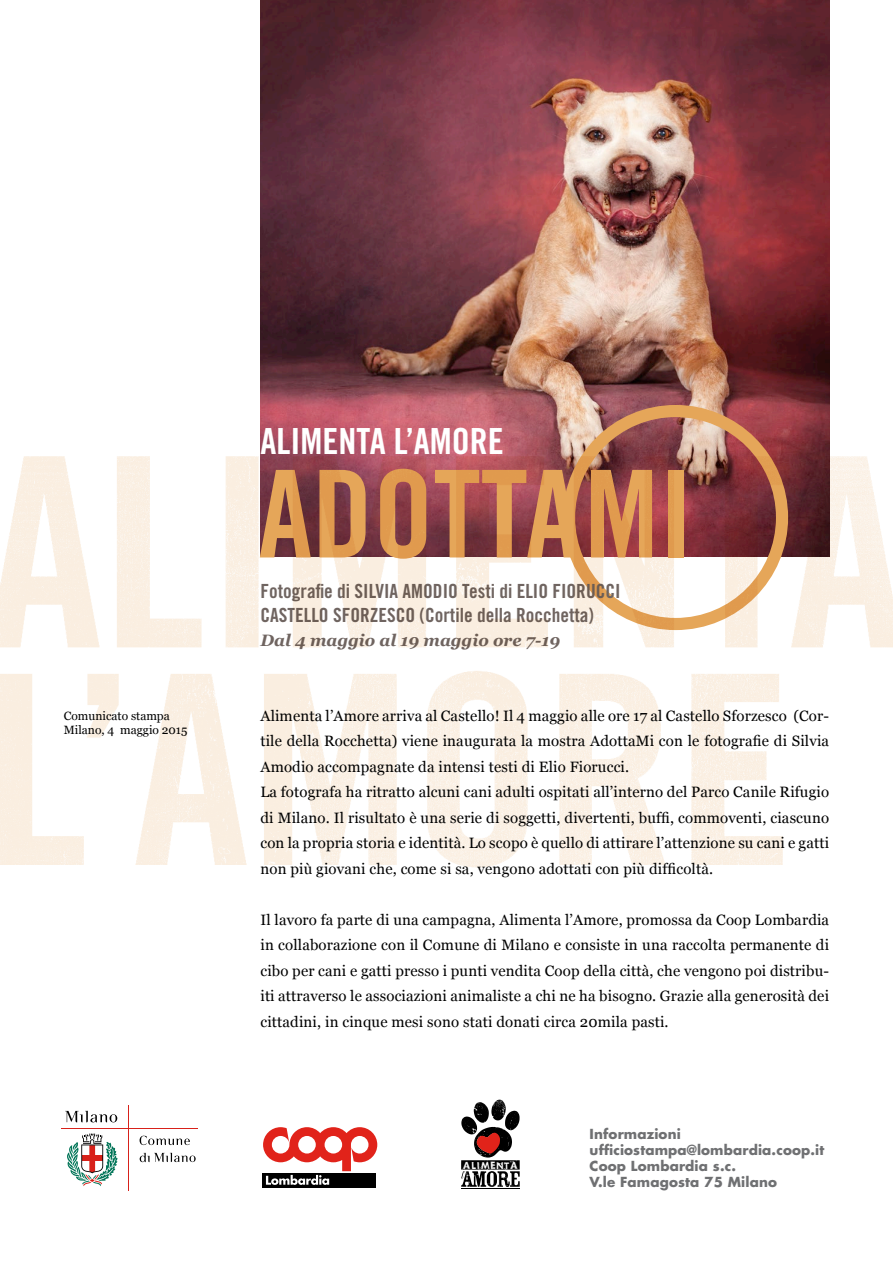
<style>
.page{position:relative;width:893px;height:1263px;background:#fff}
.page>*{position:absolute;margin:0;border:0;box-sizing:border-box;transform-origin:0 0}
.t1{font:121.35px "Trade Gothic Bold Cond Twenty";color:#e5a659}
.t2{font:36px "Trade Gothic Bold Cond Twenty";color:#fff}
.t3{font:19.5px "Trade Gothic Bold Cond Twenty";color:#6f6460}
.t4{font:italic 700 16.5px "Georgia";color:#6f6460}
.t5{font:16.05px "THURSTON";letter-spacing:.05em;color:#fff}
.t6{font:15px/25.5px "Georgia";letter-spacing:.01em;color:#000;text-align:justify}
.t7{font:700 13.5px "Futura";letter-spacing:.01em;color:#6f7072}
.t8{font:12px "Georgia";color:#000}
</style>
<div class="page">
<hr style="left:128px;top:1105px;width:1px;height:85px;background:#d8211a">
<hr style="left:61px;top:1128px;width:136px;height:1px;background:#d8211a">
<svg style="left:140px;top:1153px;width:56px;height:9px"></svg>
<svg style="left:140px;top:1136px;width:50px;height:9px"></svg>
<svg style="left:65px;top:1111px;width:52px;height:11px"></svg>
<svg style="left:67px;top:1133px;width:50px;height:53px"></svg>
<div style="left:263px;top:1173px;width:113px;height:15px;background:#000"></div>
<svg style="left:263px;top:1127px;width:114px;height:58px"></svg>
<svg style="left:461px;top:1099px;width:59px;height:88px"></svg>
<hr style="left:461px;top:1188px;width:59px;height:1px;background:#000">
<img style="left:260px;top:0;width:569px;height:436px">
<img style="left:0;top:436px;width:893px;height:432px">
<p class="t8" style="left:64px;top:709px;width:108px">Comunicato stampa</p>
<p class="t8" style="left:64px;top:723px;width:125px">Milano, 4 maggio 2015</p>
<p class="t2" style="left:260px;top:419px;width:245px">ALIMENTA L’AMORE</p>
<p class="t1" style="left:258px;top:440px;width:436px">ADOTTAMI</p>
<p class="t3" style="left:260px;top:579px;width:362px">Fotografie di SILVIA AMODIO Testi di ELIO FIORUCCI</p>
<p class="t3" style="left:260px;top:603px;width:335px">CASTELLO SFORZESCO (Cortile della Rocchetta)</p>
<p class="t4" style="left:260px;top:630px;width:301px">Dal 4 maggio al 19 maggio ore 7-19</p>
<p class="t6" style="left:260px;top:703px;width:570px">Alimenta l’Amore arriva al Castello! Il 4 maggio alle ore 17 al Castello Sforzesco (Cor&shy;tile della Rocchetta) viene inaugurata la mostra AdottaMi con le fotografie di Silvia Amodio accompagnate da intensi testi di Elio Fiorucci.</p>
<p class="t6" style="left:260px;top:779px;width:570px">La fotografa ha ritratto alcuni cani adulti ospitati all’interno del Parco Canile Rifugio di Milano. Il risultato è una serie di soggetti, divertenti, buffi, commoventi, ciascuno con la propria storia e identità. Lo scopo è quello di attirare l’attenzione su cani e gatti non più giovani che, come si sa, vengono adottati con più difficoltà.</p>
<p class="t6" style="left:260px;top:907px;width:570px">Il lavoro fa parte di una campagna, Alimenta l’Amore, promossa da Coop Lombardia in collaborazione con il Comune di Milano e consiste in una raccolta permanente di cibo per cani e gatti presso i punti vendita Coop della città, che vengono poi distribu&shy;iti attraverso le associazioni animaliste a chi ne ha bisogno. Grazie alla generosità dei cittadini, in cinque mesi sono stati donati circa 20mila pasti.</p>
<p class="t5" style="left:463px;top:1152px;width:56px">ALIMENTA</p>
<p class="t7" style="left:590px;top:1124px;width:93px">Informazioni</p>
<p class="t7" style="left:590px;top:1140px;width:236px">ufficiostampa@lombardia.coop.it</p>
<p class="t7" style="left:590px;top:1156px;width:148px">Coop Lombardia s.c.</p>
<p class="t7" style="left:590px;top:1173px;width:189px">V.le Famagosta 75 Milano</p>
</div>
